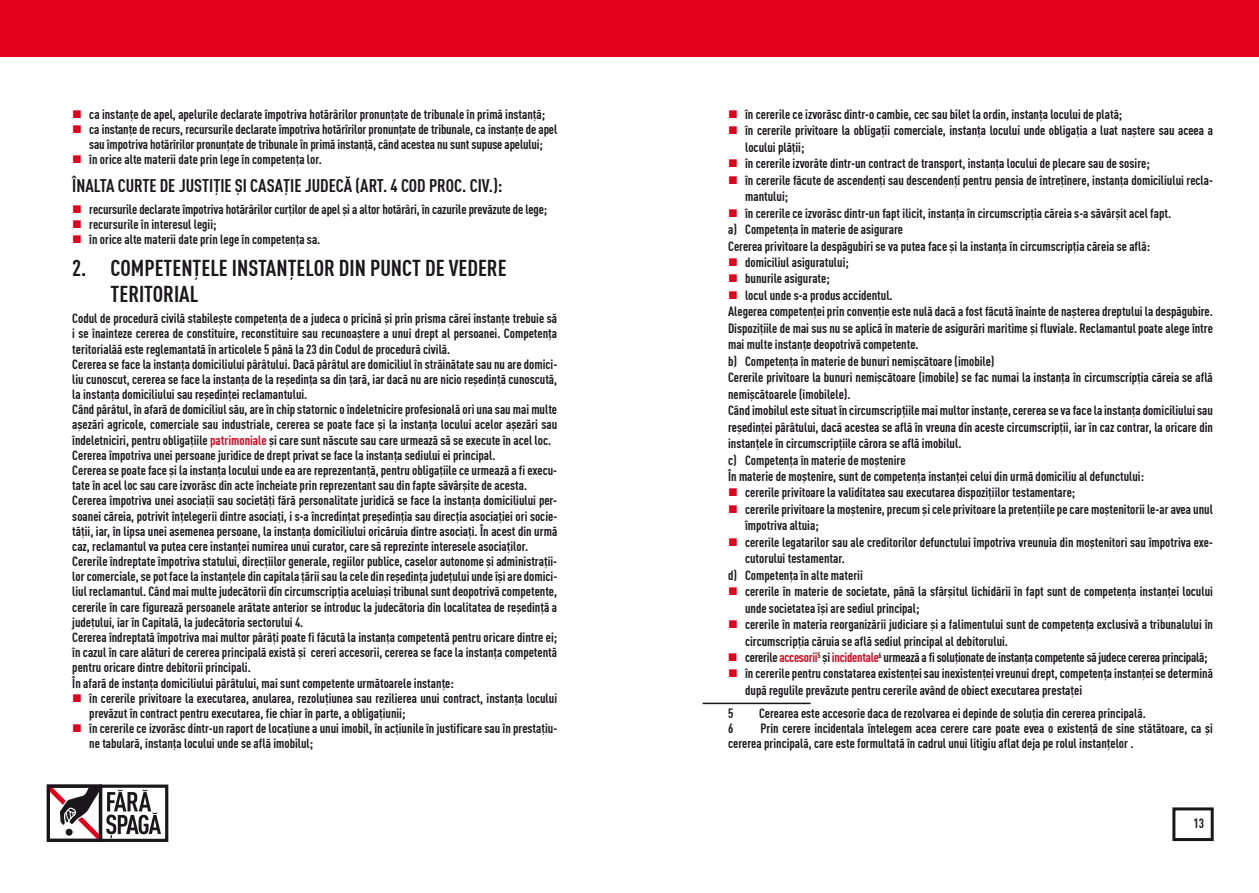
<style>
.page{position:relative;width:1259px;height:893px;background:#fff}
.page>*{position:absolute;margin:0;border:0;box-sizing:border-box;transform-origin:0 0}
.t1{font:22.5px "DIN Cond Bold Rom";color:#1a171b}
.t2{font:18px "DIN Cond Bold Rom";color:#1a171b}
.t3{font:13.2px/15.1px "DIN Cond Bold Rom";color:#1a171b}
.t4{font:13.2px "DIN Cond Bold Rom";letter-spacing:-.02em;color:#1a171b}
.s1{color:#e2001a}
</style>
<div class="page">
<div style="left:0;top:0;width:629px;height:57px;background:#e2001a"></div>
<div style="left:99px;top:784px;width:69px;height:58px;border:3px solid #1a171b"></div>
<svg style="left:51px;top:785px;width:110px;height:55px"></svg>
<div style="left:65px;top:828px;width:8px;height:8px;background:#1a171b;border-radius:50%"></div>
<div style="left:64px;top:827px;width:10px;height:10px;border:2px solid #fff;border-radius:50%"></div>
<div style="left:47px;top:784px;width:55px;height:58px;border:3px solid #1a171b"></div>
<div style="left:629px;top:0;width:630px;height:57px;background:#e2001a"></div>
<div style="left:1172px;top:807px;width:41px;height:34px;border:3px solid #1a171b"></div>
<hr style="left:702px;top:703px;width:108px;height:1px;background:#1a171b">
<p class="t3" style="left:89px;top:106px;width:469px">ca instanţe de apel, apelurile declarate împotriva hotărârilor pronunţate de tribunale în primă instanţă; ca instanţe de recurs, recursurile declarate împotriva hotărîrilor pronunţate de tribunale, ca instanţe de apel sau împotriva hotărîrilor pronunţate de tribunale în primă instanţă, când acestea nu sunt supuse apelului;<br>în orice alte materii date prin lege în competenţa lor.</p>
<h2 class="t2" style="left:72px;top:175px;width:432px">Înalta Curte de Justiţie şi Casaţie judecă (art. 4 Cod proc. civ.):</h2>
<p class="t3" style="left:89px;top:201px;width:459px">recursurile declarate împotriva hotărârilor curţilor de apel şi a altor hotărâri, în cazurile prevăzute de lege; recursurile în interesul legii;<br>în orice alte materii date prin lege în competenţa sa.</p>
<h1 class="t1" style="left:72px;top:254px;width:59px">2. COMPETENŢELE</h1>
<h1 class="t1" style="left:232px;top:254px;width:37px">INSTANŢELOR</h1>
<h1 class="t1" style="left:339px;top:254px;width:149px">DIN PUNCT DE VEDERE</h1>
<h1 class="t1" style="left:111px;top:280px;width:10px">TERITORIAL</h1>
<p class="t3" style="left:72px;top:311px;width:486px">Codul de procedură civilă stabileşte competenţa de a judeca o pricină şi prin prisma cărei instanţe trebuie să i se înainteze cererea de constituire, reconstituire sau recunoaştere a unui drept al persoanei. Competenţa teritorialăă este reglemantată în articolele 5 până la 23 din Codul de procedură civilă.<br>Cererea se face la instanţa domiciliului pârâtului. Dacă pârâtul are domiciliul în străinătate sau nu are domici&shy;liu cunoscut, cererea se face la instanţa de la reşedinţa sa din ţară, iar dacă nu are nicio reşedinţă cunoscută, la instanţa domiciliului sau reşedinţei reclamantului.<br>Când pârâtul, în afară de domiciliul său, are în chip statornic o îndeletnicire profesională ori una sau mai multe aşezări agricole, comerciale sau industriale, cererea se poate face şi la instanţa locului acelor aşezări sau îndeletniciri, pentru obligaţiile <span class="s1">patrimoniale</span> şi care sunt născute sau care urmează să se execute în acel loc.<br>Cererea împotriva unei persoane juridice de drept privat se face la instanţa sediului ei principal.<br>Cererea se poate face şi la instanţa locului unde ea are reprezentanţă, pentru obligaţiile ce urmează a fi execu&shy;tate în acel loc sau care izvorăsc din acte încheiate prin reprezentant sau din fapte săvârşite de acesta.<br>Cererea împotriva unei asociaţii sau societăţi fără personalitate juridică se face la instanţa domiciliului per&shy;soanei căreia, potrivit înţelegerii dintre asociaţi, i s-a încredinţat preşedinţia sau direcţia asociaţiei ori socie&shy;tăţii, iar, în lipsa unei asemenea persoane, la instanţa domiciliului oricăruia dintre asociaţi. În acest din urmă caz, reclamantul va putea cere instanţei numirea unui curator, care să reprezinte interesele asociaţilor.<br>Cererile îndreptate împotriva statului, direcţiilor generale, regiilor publice, caselor autonome şi administraţii&shy;lor comerciale, se pot face la instanţele din capitala ţării sau la cele din reşedinţa judeţului unde îşi are domici&shy;liul reclamantul. Când mai multe judecătorii din circumscripţia aceluiaşi tribunal sunt deopotrivă competente, cererile în care figurează persoanele arătate anterior se introduc la judecătoria din localitatea de reşedinţă a judeţului, iar în Capitală, la judecătoria sectorului 4.<br>Cererea îndreptată împotriva mai multor pârâţi poate fi făcută la instanţa competentă pentru oricare dintre ei; în cazul în care alături de cererea principală există şi cereri accesorii, cererea se face la instanţa competentă pentru oricare dintre debitorii principali.<br>În afară de instanţa domiciliului pârâtului, mai sunt competente următoarele instanţe:</p>
<p class="t3" style="left:89px;top:690px;width:469px">în cererile privitoare la executarea, anularea, rezoluţiunea sau rezilierea unui contract, instanţa locului prevăzut în contract pentru executarea, fie chiar în parte, a obligaţiunii;<br>în cererile ce izvorăsc dintr-un raport de locaţiune a unui imobil, în acţiunile în justificare sau în prestaţiu&shy;ne tabulară, instanţa locului unde se află imobilul;</p>
<p class="t3" style="left:745px;top:106px;width:379px">în cererile ce izvorăsc dintr-o cambie, cec sau bilet la ordin, instanţa locului de plată;</p>
<p class="t3" style="left:745px;top:123px;width:469px">în cererile privitoare la obligaţii comerciale, instanţa locului unde obligaţia a luat naştere sau aceea a</p>
<p class="t3" style="left:745px;top:139px;width:61px">locului plăţii;</p>
<p class="t3" style="left:745px;top:156px;width:406px">în cererile izvorâte dintr-un contract de transport, instanţa locului de plecare sau de sosire;</p>
<p class="t3" style="left:745px;top:172px;width:469px">în cererile făcute de ascendenţi sau descendenţi pentru pensia de întreţinere, instanţa domiciliului recla-</p>
<p class="t3" style="left:745px;top:188px;width:45px">mantului;</p>
<p class="t3" style="left:745px;top:205px;width:427px">în cererile ce izvorăsc dintr-un fapt ilicit, instanţa în circumscripţia căreia s-a săvârşit acel fapt.</p>
<p class="t3" style="left:728px;top:221px;width:176px">a) Competenţa în materie de asigurare</p>
<p class="t3" style="left:728px;top:238px;width:423px">Cererea privitoare la despăgubiri se va putea face şi la instanţa în circumscripţia căreia se află:</p>
<p class="t3" style="left:745px;top:254px;width:105px">domiciliul asiguratului;</p>
<p class="t3" style="left:745px;top:271px;width:86px">bunurile asigurate;</p>
<p class="t3" style="left:745px;top:287px;width:149px">locul unde s-a produs accidentul.</p>
<p class="t3" style="left:728px;top:304px;width:486px">Alegerea competenţei prin convenţie este nulă dacă a fost făcută înainte de naşterea dreptului la despăgubire.</p>
<p class="t3" style="left:728px;top:320px;width:486px">Dispoziţiile de mai sus nu se aplică în materie de asigurări maritime şi fluviale. Reclamantul poate alege între</p>
<p class="t3" style="left:728px;top:337px;width:192px">mai multe instanţe deopotrivă competente.</p>
<p class="t3" style="left:728px;top:353px;width:268px">b) Competenţa în materie de bunuri nemişcătoare (imobile)</p>
<p class="t3" style="left:728px;top:370px;width:486px">Cererile privitoare la bunuri nemişcătoare (imobile) se fac numai la instanţa în circumscripţia căreia se află</p>
<p class="t3" style="left:728px;top:386px;width:124px">nemişcătoarele (imobilele).</p>
<p class="t3" style="left:728px;top:402px;width:486px">Când imobilul este situat în circumscripţiile mai multor instanţe, cererea se va face la instanţa domiciliului sau</p>
<p class="t3" style="left:728px;top:419px;width:486px">reşedinţei pârâtului, dacă acestea se află în vreuna din aceste circumscripţii, iar în caz contrar, la oricare din</p>
<p class="t3" style="left:728px;top:435px;width:235px">instanţele în circumscripţiile cărora se află imobilul.</p>
<p class="t3" style="left:728px;top:452px;width:179px">c) Competenţa în materie de moştenire</p>
<p class="t3" style="left:728px;top:468px;width:417px">În materie de moştenire, sunt de competenţa instanţei celui din urmă domiciliu al defunctului:</p>
<p class="t3" style="left:745px;top:485px;width:332px">cererile privitoare la validitatea sau executarea dispoziţiilor testamentare;</p>
<p class="t3" style="left:745px;top:501px;width:469px">cererile privitoare la moştenire, precum şi cele privitoare la pretenţiile pe care moştenitorii le-ar avea unul</p>
<p class="t3" style="left:745px;top:518px;width:75px">împotriva altuia;</p>
<p class="t3" style="left:745px;top:534px;width:469px">cererile legatarilor sau ale creditorilor defunctului împotriva vreunuia din moştenitori sau împotriva exe-</p>
<p class="t3" style="left:745px;top:551px;width:101px">cutorului testamentar.</p>
<p class="t3" style="left:728px;top:567px;width:136px">d) Competenţa în alte materii</p>
<p class="t3" style="left:745px;top:584px;width:469px">cererile în materie de societate, până la sfârşitul lichidării în fapt sunt de competenţa instanţei locului</p>
<p class="t3" style="left:745px;top:600px;width:176px">unde societatea îşi are sediul principal;</p>
<p class="t3" style="left:745px;top:616px;width:469px">cererile în materia reorganizării judiciare şi a falimentului sunt de competenţa exclusivă a tribunalului în</p>
<p class="t3" style="left:745px;top:633px;width:264px">circumscripţia căruia se află sediul principal al debitorului.</p>
<p class="t4" style="left:745px;top:649px;width:464px">cererile <span class="s1">accesorii</span><sup>5</sup> şi <span class="s1">incidentale</span><sup>6</sup> urmează a fi soluţionate de instanţa competente să judece cererea principală;</p>
<p class="t3" style="left:745px;top:666px;width:469px">în cererile pentru constatarea existenţei sau inexistenţei vreunui drept, competenţa instanţei se determină</p>
<p class="t3" style="left:745px;top:682px;width:338px">după regulile prevăzute pentru cererile având de obiect executarea prestaţei</p>
<p class="t3" style="left:728px;top:706px;width:7px">5</p>
<p class="t3" style="left:759px;top:706px;width:388px">Cerearea este accesorie daca de rezolvarea ei depinde de soluţia din cererea principală.</p>
<p class="t3" style="left:728px;top:721px;width:7px">6</p>
<p class="t3" style="left:728px;top:721px;width:486px;text-indent:32px">Prin cerere incidentala întelegem acea cerere care poate evea o existenţă de sine stătătoare, ca şi cererea principală, care este formultată în cadrul unui litigiu aflat deja pe rolul instanţelor .</p>
<p class="t3" style="left:1193px;top:815px;width:12px">13</p>
</div>
